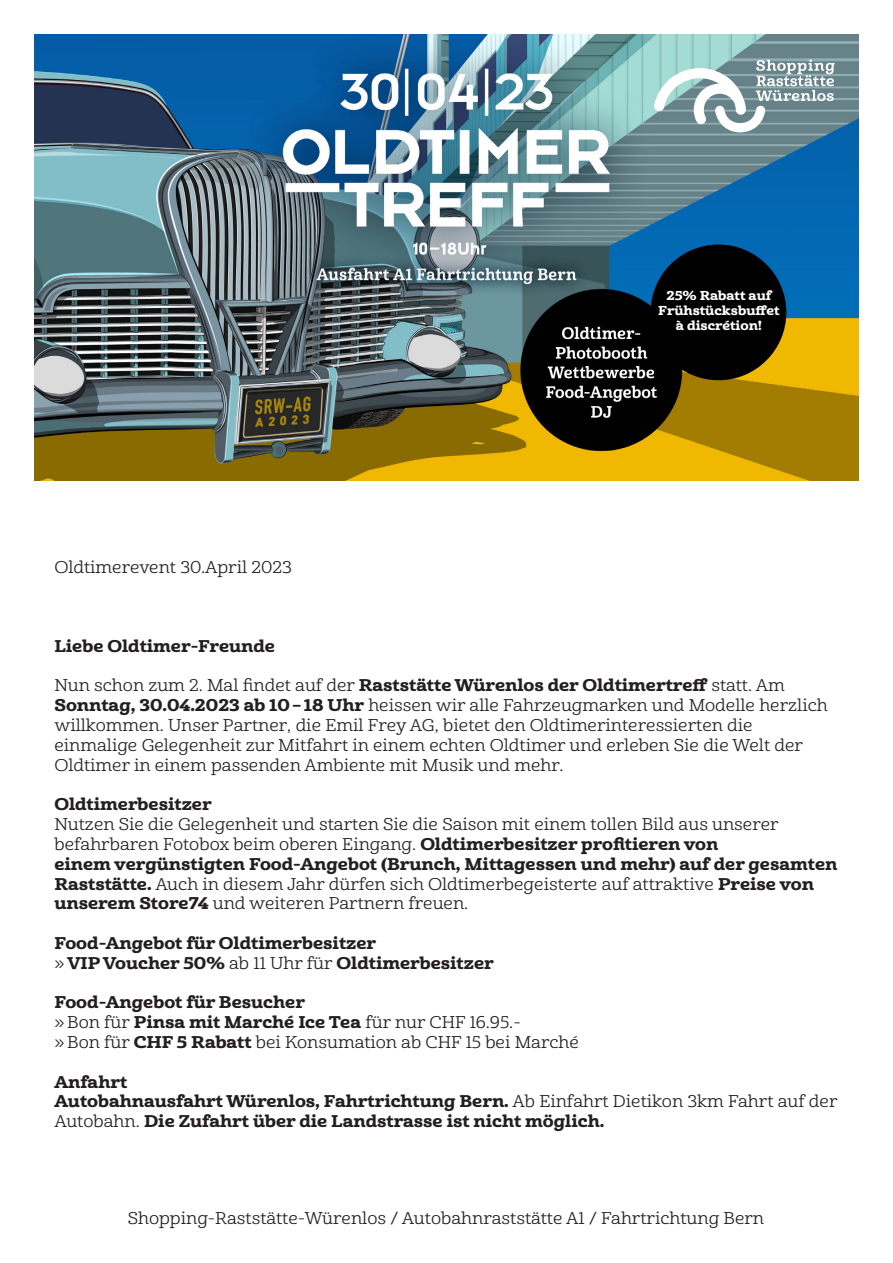
<style>
.page{position:relative;width:893px;height:1263px;background:#fff}
.page>*{position:absolute;margin:0;border:0;box-sizing:border-box;transform-origin:0 0}
.t1{font:expanded 16.5px/19.8px "Cabrito";color:#231f20}
.t2{font:16.5px/19.8px "Cabrito Ext Ex B";color:#231f20}
.t3{font:12.6px "Cabrito Ext Ex B";color:#fff}
.s1{font-family:"Cabrito Ext Ex B";font-stretch:normal}
.s2{font-family:"Cabrito";font-stretch:expanded}
</style>
<div class="page">
<img style="left:34px;top:34px;width:825px;height:446px">
<svg style="left:654px;top:60px;width:181px;height:72px"></svg>
<div style="left:651px;top:244px;width:135px;height:136px;background:#000;border-radius:50%"></div>
<p class="t1" style="left:54px;top:557px;width:239px">Oldtimerevent 30.April 2023</p>
<p class="t3" style="left:666px;top:287px;width:107px">25% Rabatt auf</p>
<p class="t3" style="left:658px;top:302px;width:123px">Frühstücksbuffet</p>
<p class="t3" style="left:676px;top:317px;width:88px">à discrétion!</p>
<p class="t2" style="left:54px;top:636px;width:222px">Liebe Oldtimer-Freunde</p>
<p class="t1" style="left:54px;top:676px;width:775px">Nun schon zum 2. Mal findet auf der <span class="s1">Raststätte Würenlos der Oldtimertreff</span> statt. Am<br><span class="s1">Sonntag, 30.04.2023 ab 10 – 18 Uhr</span> heissen wir alle Fahrzeugmarken und Modelle herzlich willkommen. Unser Partner, die Emil Frey AG, bietet den Oldtimerinteressierten die</p>
<p class="t1" style="left:54px;top:736px;width:750px">einmalige Gelegenheit zur Mitfahrt in einem echten Oldtimer und erleben Sie die Welt der<br>Oldtimer in einem passenden Ambiente mit Musik und mehr.</p>
<p class="t2" style="left:54px;top:795px;width:159px">Oldtimerbesitzer</p>
<p class="t1" style="left:54px;top:815px;width:726px">Nutzen Sie die Gelegenheit und starten Sie die Saison mit einem tollen Bild aus unserer</p>
<p class="t1" style="left:54px;top:835px;width:665px">befahrbaren Fotobox beim oberen Eingang. <span class="s1">Oldtimerbesitzer profitieren von</span></p>
<p class="t2" style="left:54px;top:854px;width:784px">einem vergünstigten Food-Angebot (Brunch, Mittagessen und mehr) auf der gesamten</p>
<p class="t1" style="left:54px;top:874px;width:761px"><span class="s1">Raststätte.</span> Auch in diesem Jahr dürfen sich Oldtimerbegeisterte auf attraktive <span class="s1">Preise von unserem Store74</span> und weiteren Partnern freuen.</p>
<p class="t2" style="left:54px;top:933px;width:323px">Food-Angebot für Oldtimerbesitzer</p>
<p class="t2" style="left:54px;top:953px;width:441px"><span class="s2">»</span>VIP Voucher 50% <span class="s2">ab 11 Uhr für</span> Oldtimerbesitzer</p>
<p class="t2" style="left:54px;top:993px;width:252px">Food-Angebot für Besucher</p>
<p class="t1" style="left:54px;top:1013px;width:468px">»Bon für <span class="s1">Pinsa mit Marché Ice Tea</span> für nur CHF 16.95.-</p>
<p class="t1" style="left:54px;top:1033px;width:526px">»Bon für <span class="s1">CHF 5 Rabatt</span> bei Konsumation ab CHF 15 bei Marché</p>
<p class="t2" style="left:54px;top:1072px;width:74px">Anfahrt</p>
<p class="t2" style="left:54px;top:1092px;width:785px">Autobahnausfahrt Würenlos, Fahrtrichtung Bern. <span class="s2">Ab Einfahrt Dietikon 3km Fahrt auf der<br>Autobahn.</span> Die Zufahrt über die Landstrasse ist nicht möglich.</p>
<p class="t1" style="left:128px;top:1209px;width:638px">Shopping-Raststätte-Würenlos / Autobahnraststätte A1 / Fahrtrichtung Bern</p>
</div>
